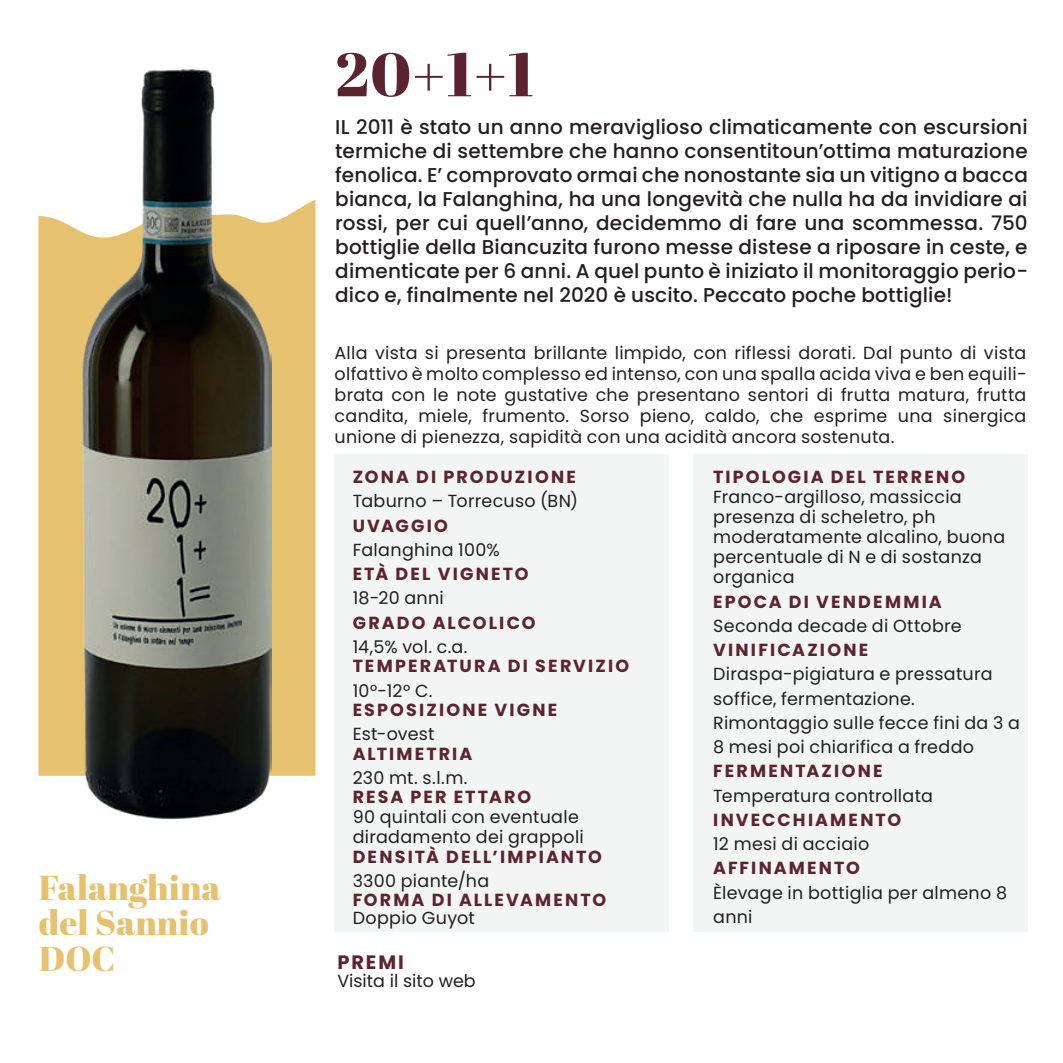
<style>
.page{position:relative;width:1063px;height:1063px;background:#fff}
.page>*{position:absolute;margin:0;border:0;box-sizing:border-box;transform-origin:0 0}
.t1{font:61.25px "Abril Fatface";color:#5c2431}
.t2{font:34.5px/35.5px "Abril Fatface";color:#e6c26f}
.t3{font:500 20px/24px "Poppins";letter-spacing:.01em;color:#231f20;text-align:justify}
.t4{font:700 19.5px "Poppins";letter-spacing:.1em;color:#5c2431}
.t5{font:17.5px/20px "Poppins";letter-spacing:.015em;color:#231f20}
.t6{font:700 17.5px "Poppins";letter-spacing:.125em;color:#5c2431}
</style>
<div class="page">
<div style="left:693px;top:454px;width:335px;height:478px;background:#f3f4f4"></div>
<div style="left:335px;top:454px;width:334px;height:478px;background:#f3f4f4"></div>
<svg style="left:38px;top:200px;width:278px;height:576px;background:#e7c577"></svg>
<img style="left:83px;top:69px;width:188px;height:750px">
<h2 class="t2" style="left:39px;top:869px;width:183px">Falanghina del Sannio<br>DOC</h2>
<h1 class="t1" style="left:335px;top:31px;width:200px">20+1+1</h1>
<p class="t3" style="left:335px;top:115px;width:694px">IL 2011 è stato un anno meraviglioso climaticamente con escursioni termiche di settembre che hanno consentitoun’ottima maturazione fenolica. E’ comprovato ormai che nonostante sia un vitigno a bacca bianca, la Falanghina, ha una longevità che nulla ha da invidiare ai rossi, per cui quell’anno, decidemmo di fare una scommessa. 750 bottiglie della Biancuzita furono messe distese a riposare in ceste, e dimenticate per 6 anni. A quel punto è iniziato il monitoraggio perio&shy;dico e, finalmente nel 2020 è uscito. Peccato poche bottiglie!</p>
<p class="t5" style="left:335px;top:342px;width:694px;line-height:21px;text-align:justify">Alla vista si presenta brillante limpido, con riflessi dorati. Dal punto di vista olfattivo è molto complesso ed intenso, con una spalla acida viva e ben equili&shy;brata con le note gustative che presentano sentori di frutta matura, frutta candita, miele, frumento. Sorso pieno, caldo, che esprime una sinergica unione di pienezza, sapidità con una acidità ancora sostenuta.</p>
<p class="t6" style="left:353px;top:467px;width:225px">ZONA DI PRODUZIONE</p>
<p class="t5" style="left:353px;top:491px;width:227px">Taburno – Torrecuso (BN)</p>
<p class="t6" style="left:353px;top:515px;width:97px">UVAGGIO</p>
<p class="t5" style="left:353px;top:540px;width:149px">Falanghina 100%</p>
<p class="t6" style="left:353px;top:564px;width:177px">ETÀ DEL VIGNETO</p>
<p class="t5" style="left:353px;top:588px;width:93px">18-20 anni</p>
<p class="t6" style="left:353px;top:612px;width:184px">GRADO ALCOLICO</p>
<p class="t5" style="left:353px;top:637px;width:116px">14,5% vol. c.a.</p>
<p class="t6" style="left:353px;top:656px;width:278px">TEMPERATURA DI SERVIZIO</p>
<p class="t5" style="left:353px;top:681px;width:81px">10°-12° C.</p>
<p class="t6" style="left:353px;top:700px;width:206px">ESPOSIZIONE VIGNE</p>
<p class="t5" style="left:353px;top:724px;width:83px">Est-ovest</p>
<p class="t6" style="left:353px;top:743px;width:121px">ALTIMETRIA</p>
<p class="t5" style="left:353px;top:768px;width:116px">230 mt. s.l.m.</p>
<p class="t6" style="left:353px;top:787px;width:180px">RESA PER ETTARO</p>
<p class="t5" style="left:353px;top:807px;width:233px">90 quintali con eventuale diradamento dei grappoli</p>
<p class="t6" style="left:353px;top:846px;width:251px">DENSITÀ DELL’IMPIANTO</p>
<p class="t5" style="left:353px;top:871px;width:138px">3300 piante/ha</p>
<p class="t6" style="left:353px;top:890px;width:255px">FORMA DI ALLEVAMENTO</p>
<p class="t5" style="left:353px;top:908px;width:124px">Doppio Guyot</p>
<p class="t6" style="left:713px;top:467px;width:254px">TIPOLOGIA DEL TERRENO</p>
<p class="t5" style="left:713px;top:487px;width:294px">Franco-argilloso, massiccia presenza di scheletro, ph moderatamente alcalino, buona percentuale di N e di sostanza organica</p>
<p class="t6" style="left:713px;top:591px;width:230px">EPOCA DI VENDEMMIA</p>
<p class="t5" style="left:713px;top:616px;width:250px">Seconda decade di Ottobre</p>
<p class="t6" style="left:713px;top:640px;width:157px">VINIFICAZIONE</p>
<p class="t5" style="left:713px;top:662px;width:308px;line-height:24.2px">Diraspa-pigiatura e pressatura soffice, fermentazione.<br>Rimontaggio sulle fecce fini da 3 a<br>8 mesi poi chiarifica a freddo</p>
<p class="t6" style="left:713px;top:761px;width:171px">FERMENTAZIONE</p>
<p class="t5" style="left:713px;top:786px;width:221px">Temperatura controllata</p>
<p class="t6" style="left:713px;top:810px;width:190px">INVECCHIAMENTO</p>
<p class="t5" style="left:713px;top:834px;width:158px">12 mesi di acciaio</p>
<p class="t6" style="left:713px;top:858px;width:148px">AFFINAMENTO</p>
<p class="t5" style="left:713px;top:880px;width:295px;line-height:24.2px">Èlevage in bottiglia per almeno 8 anni</p>
<p class="t4" style="left:337px;top:950px;width:68px">PREMI</p>
<p class="t5" style="left:337px;top:971px;width:140px">Visita il sito web</p>
</div>
